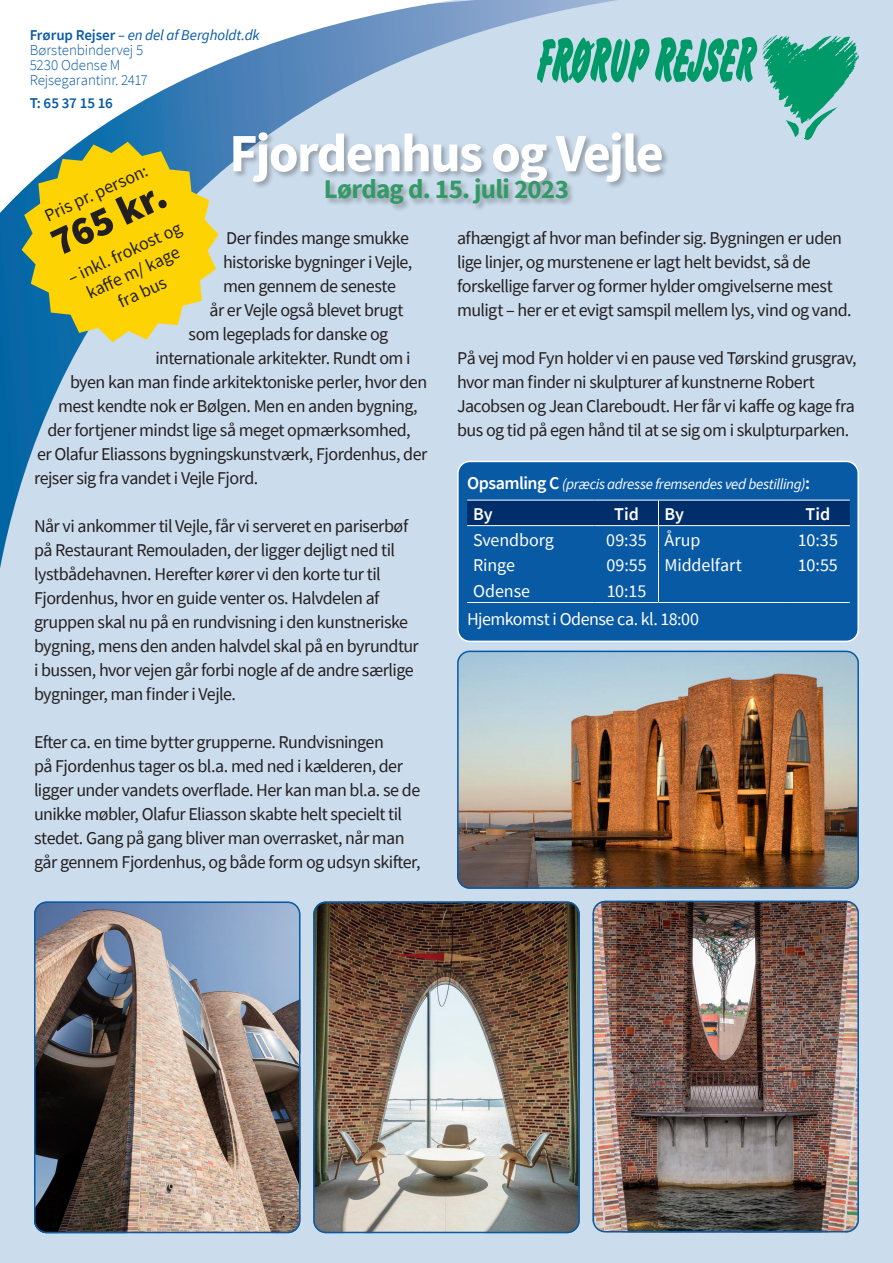
<style>
.page{position:relative;width:893px;height:1263px;background:#cbdcec}
.page>*{position:absolute;margin:0;border:0;box-sizing:border-box;transform-origin:0 0}
.t1{font:700 54px "Source Sans Pro";letter-spacing:-.035em;color:#fff}
.t2{font:900 40.5px "Source Sans Pro";color:#231f20}
.t3{font:700 27px "Source Sans Pro";letter-spacing:-.03em;color:#396}
.t4{font:18px/24px "Source Sans Pro";letter-spacing:-.03em;color:#231f20}
.t5{font:18px "Source Sans Pro";letter-spacing:-.01em;color:#fff}
.t6{font:18px "Source Sans Pro";letter-spacing:-.03em;color:#fff}
.t7{font:600 18px "Source Sans Pro";color:#fff}
.t8{font:italic 15px "Source Sans Pro";letter-spacing:-.025em;color:#fff}
.t9{font:300 15px "Source Sans Pro";letter-spacing:-.01em;color:#095aa5}
.t10{font:italic 15px "Source Sans Pro";letter-spacing:-.01em;color:#095aa5}
.t11{font:600 15px "Source Sans Pro";letter-spacing:-.005em;color:#095aa5}
.s1{font-weight:600;font-style:normal}
.s2{font-weight:600;font-style:normal;font-size:18px}
</style>
<div class="page">
<svg style="left:0;top:426px;width:618px;height:142px"></svg>
<svg style="left:0;top:0;width:617px;height:426px"></svg>
<img style="left:595px;top:901px;width:264px;height:331px">
<div style="left:592px;top:901px;width:267px;height:331px;border:2px solid #095aa5;border-radius:12px"></div>
<img style="left:34px;top:904px;width:266px;height:329px">
<div style="left:34px;top:901px;width:266px;height:332px;border:2px solid #095aa5;border-radius:12px"></div>
<img style="left:313px;top:904px;width:267px;height:329px">
<div style="left:313px;top:901px;width:267px;height:332px;border:2px solid #095aa5;border-radius:12px"></div>
<img style="left:457px;top:651px;width:402px;height:238px">
<div style="left:457px;top:651px;width:402px;height:238px;border:2px solid #095aa5;border-radius:12px"></div>
<div style="left:232px;top:131px;width:437px;height:81px;background:#231f20;opacity:.31"></div>
<svg style="left:22px;top:142px;width:197px;height:200px;background:#d2c43f"></svg>
<div style="left:458px;top:461px;width:400px;height:180px;background:#095aa5;border-radius:12px"></div>
<svg style="left:467px;top:501px;width:383px;height:101px"></svg>
<hr style="left:467px;top:602px;width:128px;height:1px;background:#fff">
<hr style="left:595px;top:602px;width:63px;height:1px;background:#fff">
<hr style="left:658px;top:602px;width:128px;height:1px;background:#fff">
<hr style="left:786px;top:602px;width:64px;height:1px;background:#fff">
<hr style="left:467px;top:500px;width:128px;height:1px;background:#fff">
<hr style="left:595px;top:500px;width:63px;height:1px;background:#fff">
<hr style="left:658px;top:500px;width:128px;height:1px;background:#fff">
<hr style="left:786px;top:500px;width:64px;height:1px;background:#fff">
<hr style="left:467px;top:525px;width:128px;height:1px;background:#fff">
<hr style="left:595px;top:525px;width:63px;height:1px;background:#fff">
<hr style="left:658px;top:525px;width:128px;height:1px;background:#fff">
<hr style="left:786px;top:525px;width:64px;height:1px;background:#fff">
<div style="left:457px;top:461px;width:402px;height:181px;border:2px solid #fff;border-radius:12px"></div>
<svg style="left:537px;top:35px;width:322px;height:105px"></svg>
<p class="t10" style="left:30px;top:25px;width:231px"><span class="s1">Frørup Rejser</span> – en del af Bergholdt.dk</p>
<p class="t9" style="left:30px;top:40px;width:115px">Børstenbindervej 5</p>
<p class="t9" style="left:30px;top:55px;width:92px">5230 Odense M</p>
<p class="t9" style="left:30px;top:70px;width:119px">Rejsegarantinr. 2417</p>
<p class="t11" style="left:30px;top:93px;width:85px">T: 65 37 15 16</p>
<p class="t1" style="left:229px;top:117px;width:436px">Fjordenhus og Vejle</p>
<p class="t3" style="left:324px;top:171px;width:247px">Lørdag d. 15. juli 2023</p>
<p class="t4" style="left:40px;top:205px;width:113px;rotate:-25deg">Pris pr. person:</p>
<p class="t2" style="left:41px;top:219px;width:124px;rotate:-25deg">765 kr.</p>
<p class="t4" style="left:64px;top:269px;width:124px;line-height:21.6px;text-align:center;rotate:-25deg">– inkl. frokost og kaff e m/ kage fra bus</p>
<p class="t4" style="left:226px;top:226px;width:184px">Der findes mange smukke</p>
<p class="t4" style="left:223px;top:250px;width:191px">historiske bygninger i Vejle,</p>
<p class="t4" style="left:223px;top:274px;width:174px">men gennem de seneste</p>
<p class="t4" style="left:210px;top:298px;width:196px">år er Vejle også blevet brugt</p>
<p class="t4" style="left:189px;top:322px;width:201px">som legeplads for danske og</p>
<p class="t4" style="left:156px;top:346px;width:257px">internationale arkitekter. Rundt om i</p>
<p class="t4" style="left:70px;top:370px;width:359px">byen kan man finde arkitektoniske perler, hvor den</p>
<p class="t4" style="left:58px;top:394px;width:361px">mest kendte nok er Bølgen. Men en anden bygning,</p>
<p class="t4" style="left:48px;top:418px;width:365px">der fortjener mindst lige så meget opmærksomhed,</p>
<p class="t4" style="left:37px;top:442px;width:392px">er Olafur Eliassons bygningskunstværk, Fjordenhus, der</p>
<p class="t4" style="left:34px;top:466px;width:226px">rejser sig fra vandet i Vejle Fjord.</p>
<p class="t4" style="left:34px;top:514px;width:386px">Når vi ankommer til Vejle, får vi serveret en pariserbøf på Restaurant Remouladen, der ligger dejligt ned til lystbådehavnen. Herefter kører vi den korte tur til Fjordenhus, hvor en guide venter os. Halvdelen af gruppen skal nu på en rundvisning i den kunstneriske bygning, mens den anden halvdel skal på en byrundtur i bussen, hvor vejen går forbi nogle af de andre særlige bygninger, man finder i Vejle.</p>
<p class="t4" style="left:34px;top:730px;width:388px">Efter ca. en time bytter grupperne. Rundvisningen<br>på Fjordenhus tager os bl.a. med ned i kælderen, der ligger under vandets overflade. Her kan man bl.a. se de unikke møbler, Olafur Eliasson skabte helt specielt til stedet. Gang på gang bliver man overrasket, når man går gennem Fjordenhus, og både form og udsyn skifter,</p>
<p class="t4" style="left:457px;top:226px;width:396px">afhængigt af hvor man befinder sig. Bygningen er uden lige linjer, og murstenene er lagt helt bevidst, så de forskellige farver og former hylder omgivelserne mest muligt – her er et evigt samspil mellem lys, vind og vand.</p>
<p class="t4" style="left:457px;top:346px;width:401px">På vej mod Fyn holder vi en pause ved Tørskind grusgrav, hvor man finder ni skulpturer af kunstnerne Robert Jacobsen og Jean Clareboudt. Her får vi kaffe og kage fra bus og tid på egen hånd til at se sig om i skulpturparken.</p>
<p class="t8" style="left:467px;top:475px;width:344px"><span class="s2">Opsamling C</span> (præcis adresse fremsendes ved bestilling)<span class="s2">:</span></p>
<p class="t7" style="left:473px;top:502px;width:21px">By</p>
<p class="t7" style="left:614px;top:502px;width:26px">Tid</p>
<p class="t7" style="left:664px;top:502px;width:21px">By</p>
<p class="t7" style="left:806px;top:502px;width:26px">Tid</p>
<p class="t5" style="left:473px;top:528px;width:82px">Svendborg</p>
<p class="t5" style="left:606px;top:528px;width:42px">09:35</p>
<p class="t5" style="left:664px;top:528px;width:37px">Årup</p>
<p class="t5" style="left:798px;top:528px;width:42px">10:35</p>
<p class="t5" style="left:473px;top:554px;width:43px">Ringe</p>
<p class="t5" style="left:606px;top:554px;width:42px">09:55</p>
<p class="t5" style="left:664px;top:554px;width:79px">Middelfart</p>
<p class="t5" style="left:798px;top:554px;width:41px">10:55</p>
<p class="t5" style="left:473px;top:579px;width:59px">Odense</p>
<p class="t5" style="left:607px;top:579px;width:41px">10:15</p>
<p class="t6" style="left:467px;top:608px;width:233px">Hjemkomst i Odense ca. kl. 18:00</p>
</div>
